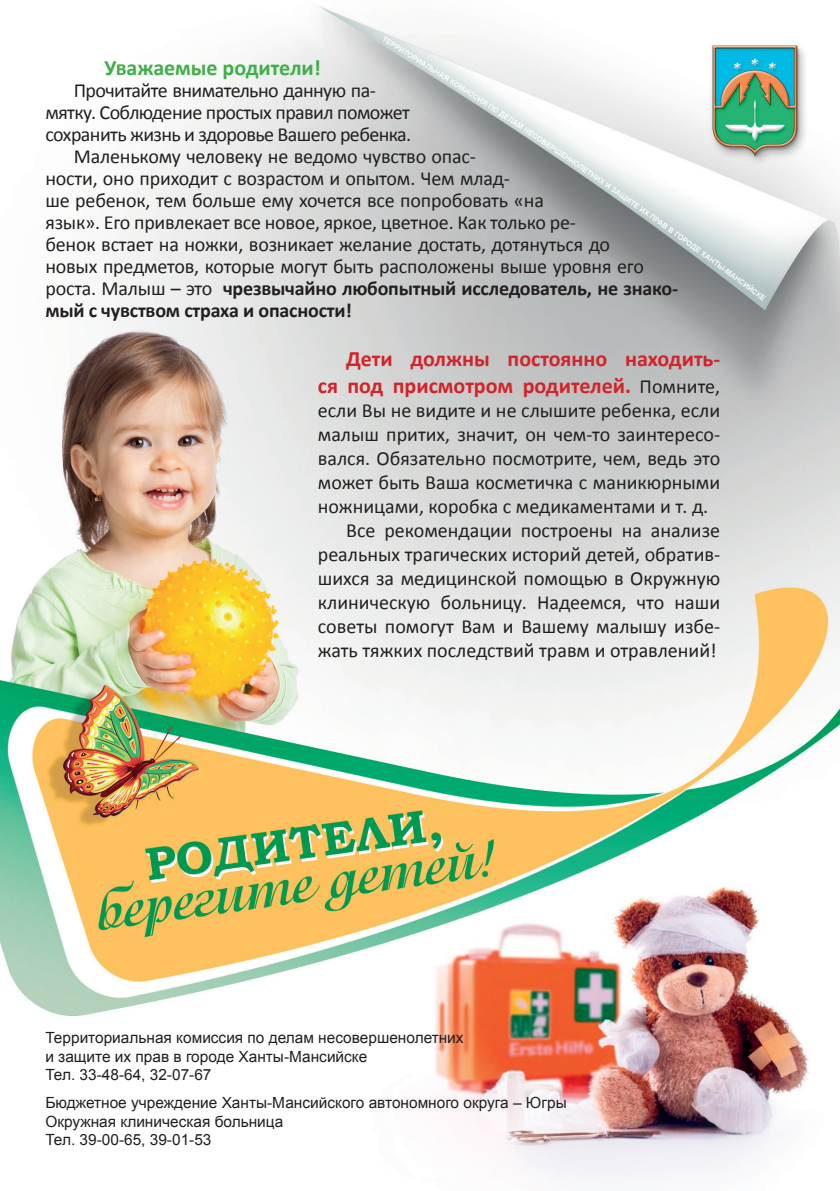
<style>
.page{position:relative;width:840px;height:1191px;background:#fff}
.page>*{position:absolute;margin:0;border:0;box-sizing:border-box;transform-origin:0 0}
.t1{font:700 22px/26.4px "Calibri";color:#d1232a;text-align:right}
.t2{font:700 22px "Calibri";color:#40ae49}
.t3{font:20px "Calibri";letter-spacing:-.01em;color:#231f20}
.t4{font:20px "Calibri";letter-spacing:-.03em;color:#231f20}
.t5{font:700 20px "Calibri";letter-spacing:-.01em;color:#231f20}
.t6{font:15.4px/18.4px "Arial";color:#231f20}
.s1{font-weight:400}
.s2{font-weight:400;font-size:20px;color:#231f20}
</style>
<div class="page">
<img style="left:0;top:6px;width:839px;height:1173px">
<p class="t2" style="left:104px;top:53px;width:218px">Уважаемые родители!</p>
<p class="t4" style="left:74px;top:77px;width:303px">Прочитайте внимательно данную па-</p>
<p class="t4" style="left:45px;top:99px;width:365px">мятку. Соблюдение простых правил поможет</p>
<p class="t4" style="left:45px;top:121px;width:367px">сохранить жизнь и здоровье Вашего ребенка.</p>
<p class="t3" style="left:74px;top:143px;width:403px">Маленькому человеку не ведомо чувство опас-</p>
<p class="t3" style="left:45px;top:165px;width:465px">ности, оно приходит с возрастом и опытом. Чем млад-</p>
<p class="t3" style="left:45px;top:187px;width:499px">ше ребенок, тем больше ему хочется все попробовать «на</p>
<p class="t3" style="left:45px;top:209px;width:531px">язык». Его привлекает все новое, яркое, цветное. Как только ре-</p>
<p class="t3" style="left:45px;top:231px;width:566px">бенок встает на ножки, возникает желание достать, дотянуться до</p>
<p class="t3" style="left:45px;top:253px;width:599px">новых предметов, которые могут быть расположены выше уровня его</p>
<p class="t5" style="left:45px;top:275px;width:634px"><span class="s1">роста. Малыш – это</span> чрезвычайно любопытный исследователь, не знако-</p>
<p class="t5" style="left:45px;top:297px;width:308px">мый с чувством страха и опасности!</p>
<p class="t1" style="left:317px;top:346px;width:403px">Дети должны постоянно находить-<br>ся под присмотром родителей. <span class="s2">Помните,</span></p>
<p class="t3" style="left:317px;top:397px;width:403px">если Вы не видите и не слышите ребенка, если</p>
<p class="t3" style="left:317px;top:421px;width:403px">малыш притих, значит, он чем-то заинтересо-</p>
<p class="t3" style="left:317px;top:445px;width:403px">вался. Обязательно посмотрите, чем, ведь это</p>
<p class="t3" style="left:317px;top:469px;width:403px">может быть Ваша косметичка с маникюрными</p>
<p class="t3" style="left:317px;top:493px;width:392px">ножницами, коробка с медикаментами и т. д.</p>
<p class="t3" style="left:346px;top:517px;width:375px">Все рекомендации построены на анализе</p>
<p class="t3" style="left:317px;top:541px;width:403px">реальных трагических историй детей, обратив-</p>
<p class="t3" style="left:317px;top:565px;width:403px">шихся за медицинской помощью в Окружную</p>
<p class="t3" style="left:317px;top:589px;width:403px">клиническую больницу. Надеемся, что наши</p>
<p class="t3" style="left:317px;top:613px;width:403px">советы помогут Вам и Вашему малышу избе-</p>
<p class="t3" style="left:317px;top:637px;width:400px">жать тяжких последствий травм и отравлений!</p>
<p class="t6" style="left:45px;top:1029px;width:419px">Территориальная комиссия по делам несовершенолетних и защите их прав в городе Ханты-Мансийске<br>Тел. 33-48-64, 32-07-67</p>
<p class="t6" style="left:45px;top:1094px;width:522px">Бюджетное учреждение Ханты-Мансийского автономного округа – Югры<br>Окружная клиническая больница<br>Тел. 39-00-65, 39-01-53</p>
</div>
